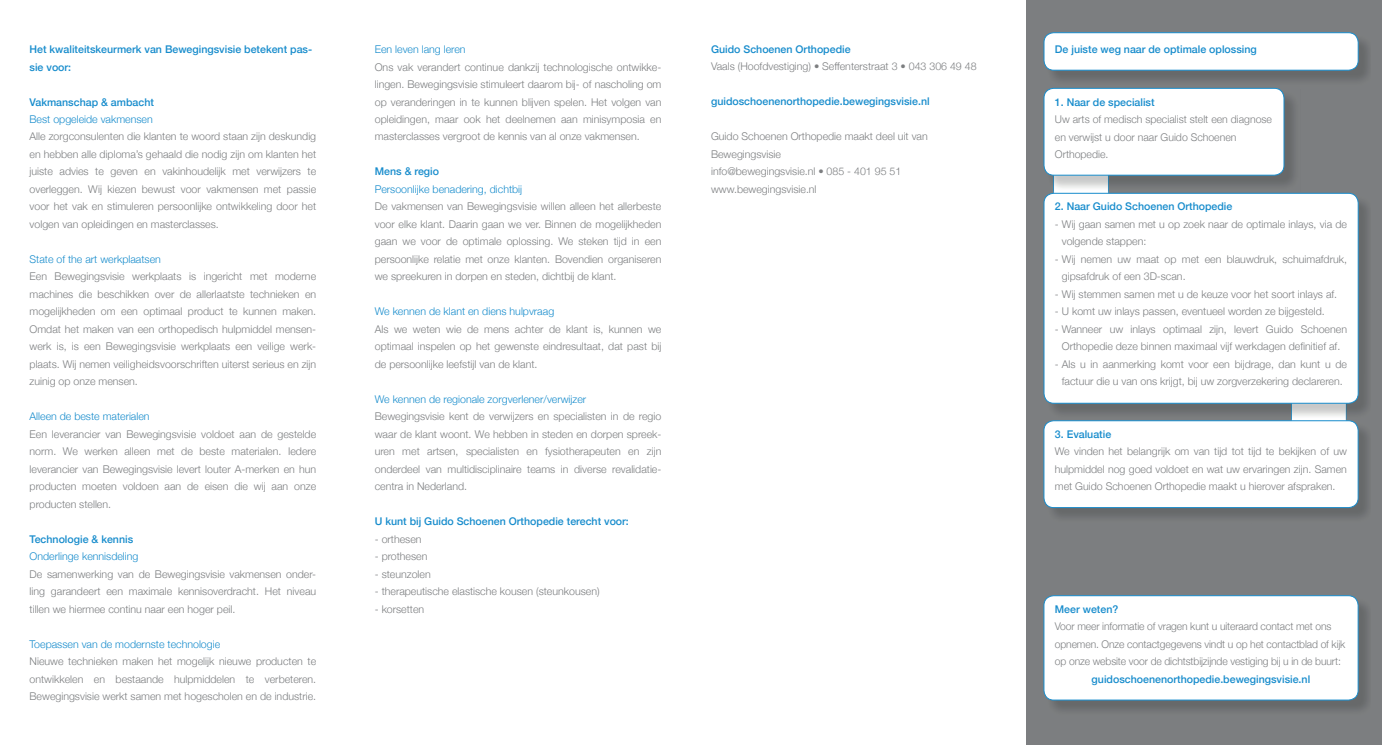
<style>
.page{position:relative;width:1382px;height:745px;background:#fff}
.page>*{position:absolute;margin:0;border:0;box-sizing:border-box;transform-origin:0 0}
.t1{font:300 10.62px/17.5px "Helvetica Neue";color:#7c7e80;text-align:justify}
.t2{font:500 10.62px/17.5px "Helvetica Neue";color:#178ccc}
.t3{font:300 10.62px "Helvetica Neue";color:#178ccc}
</style>
<div class="page">
<div style="left:1026px;top:0;width:10px;height:744px;background:#7c7e80"></div>
<div style="left:1036px;top:0;width:335px;height:744px;background:#7c7e80"></div>
<img style="left:1045px;top:422px;width:323px;height:95px">
<div style="left:1044px;top:420px;width:314px;height:87px;background:#fff;border-radius:10px"></div>
<div style="left:1044px;top:420px;width:314px;height:87px;border:1px solid #178ccc;border-radius:10px"></div>
<img style="left:1045px;top:34px;width:323px;height:46px">
<div style="left:1044px;top:33px;width:314px;height:37px;background:#fff;border-radius:10px"></div>
<div style="left:1044px;top:32px;width:314px;height:38px;border:1px solid #178ccc;border-radius:10px"></div>
<img style="left:1045px;top:90px;width:249px;height:95px">
<img style="left:1053px;top:175px;width:56px;height:16px">
<div style="left:1044px;top:88px;width:240px;height:87px;background:#fff;border-radius:10px"></div>
<div style="left:1044px;top:88px;width:240px;height:87px;border:1px solid #178ccc;border-radius:10px"></div>
<img style="left:1045px;top:194px;width:323px;height:135px">
<img style="left:1045px;top:398px;width:246px;height:15px">
<img style="left:1358px;top:329px;width:10px;height:45px">
<img style="left:1346px;top:374px;width:22px;height:45px">
<img style="left:1291px;top:403px;width:55px;height:16px">
<div style="left:1044px;top:193px;width:314px;height:210px;background:#fff;border-radius:10px"></div>
<div style="left:1044px;top:193px;width:314px;height:210px;border:1px solid #178ccc;border-radius:10px"></div>
<img style="left:1045px;top:596px;width:323px;height:114px">
<div style="left:1044px;top:595px;width:314px;height:104px;background:#fff;border-radius:10px"></div>
<div style="left:1044px;top:595px;width:314px;height:105px;border:1px solid #178ccc;border-radius:10px"></div>
<div style="left:1371px;top:0;width:11px;height:744px;background:#7c7e80"></div>
<p class="t2" style="left:30px;top:41px;width:284px">Het kwaliteitskeurmerk van Bewegingsvisie betekent pas&shy;sie voor:</p>
<p class="t2" style="left:30px;top:94px;width:126px">Vakmanschap &amp; ambacht</p>
<p class="t3" style="left:30px;top:115px;width:125px">Best opgeleide vakmensen</p>
<p class="t1" style="left:30px;top:129px;width:288px">Alle zorgconsulenten die klanten te woord staan zijn deskundig en hebben alle diploma’s gehaald die nodig zijn om klanten het juiste advies te geven en vakinhoudelijk met verwijzers te overleggen. Wij kiezen bewust voor vakmensen met passie voor het vak en stimuleren persoonlijke ontwikkeling door het volgen van opleidingen en masterclasses.</p>
<p class="t3" style="left:30px;top:255px;width:133px">State of the art werkplaatsen</p>
<p class="t1" style="left:30px;top:269px;width:288px">Een Bewegingsvisie werkplaats is ingericht met moderne machines die beschikken over de allerlaatste technieken en mogelijkheden om een optimaal product te kunnen maken.<br>Omdat het maken van een orthopedisch hulpmiddel mensen&shy;werk is, is een Bewegingsvisie werkplaats een veilige werk&shy;plaats. Wij nemen veiligheidsvoorschriften uiterst serieus en zijn zuinig op onze mensen.</p>
<p class="t3" style="left:30px;top:412px;width:122px">Alleen de beste materialen</p>
<p class="t1" style="left:30px;top:426px;width:288px">Een leverancier van Bewegingsvisie voldoet aan de gestelde norm. We werken alleen met de beste materialen. Iedere leveran cier van Bewegingsvisie levert louter A-merken en hun producten moeten voldoen aan de eisen die wij aan onze producten stellen.</p>
<p class="t2" style="left:30px;top:531px;width:105px">Technologie &amp; kennis</p>
<p class="t3" style="left:30px;top:552px;width:110px">Onderlinge kennisdeling</p>
<p class="t1" style="left:30px;top:566px;width:288px">De samenwerking van de Bewegingsvisie vakmensen onder&shy;ling garandeert een maximale kennisoverdracht. Het niveau tillen we hiermee continu naar een hoger peil.</p>
<p class="t3" style="left:30px;top:639px;width:192px">Toepassen van de modernste technologie</p>
<p class="t1" style="left:30px;top:653px;width:288px">Nieuwe technieken maken het mogelijk nieuwe producten te ontwikkelen en bestaande hulpmiddelen te verbeteren.<br>Bewegings visie werkt samen met hogescholen en de industrie.</p>
<p class="t3" style="left:375px;top:45px;width:92px">Een leven lang leren</p>
<p class="t1" style="left:375px;top:59px;width:288px">Ons vak verandert continue dankzij technologische ontwikke&shy;lingen. Bewegingsvisie stimuleert daarom bij- of nascholing om op veranderingen in te kunnen blijven spelen. Het volgen van opleidingen, maar ook het deelnemen aan minisymposia en masterclasses vergroot de kennis van al onze vakmensen.</p>
<p class="t2" style="left:375px;top:164px;width:66px">Mens &amp; regio</p>
<p class="t3" style="left:375px;top:185px;width:149px">Persoonlijke benadering, dichtbij</p>
<p class="t1" style="left:375px;top:199px;width:288px">De vakmensen van Bewegingsvisie willen alleen het allerbeste voor elke klant. Daarin gaan we ver. Binnen de mogelijkheden gaan we voor de optimale oplossing. We steken tijd in een persoonlijke relatie met onze klanten. Bovendien organiseren we spreekuren in dorpen en steden, dichtbij de klant.</p>
<p class="t3" style="left:375px;top:307px;width:181px">We kennen de klant en diens hulpvraag</p>
<p class="t1" style="left:375px;top:321px;width:288px">Als we weten wie de mens achter de klant is, kunnen we optimaal inspelen op het gewenste eindresultaat, dat past bij de persoon lijke leefstijl van de klant.</p>
<p class="t3" style="left:375px;top:395px;width:213px">We kennen de regionale zorgverlener/verwijzer</p>
<p class="t1" style="left:375px;top:408px;width:288px">Bewegingsvisie kent de verwijzers en specialisten in de regio waar de klant woont. We hebben in steden en dorpen spreek&shy;uren met artsen, specialisten en fysiotherapeuten en zijn onder deel van multidisciplinaire teams in diverse revalidatie&shy;centra in Nederland.</p>
<p class="t2" style="left:375px;top:513px;width:256px">U kunt bij Guido Schoenen Orthopedie terecht voor:</p>
<p class="t1" style="left:375px;top:531px;width:48px">- orthesen</p>
<p class="t1" style="left:375px;top:548px;width:54px">- prothesen</p>
<p class="t1" style="left:375px;top:566px;width:57px">- steunzolen</p>
<p class="t1" style="left:375px;top:583px;width:226px">- therapeutische elastische kousen (steunkousen)</p>
<p class="t1" style="left:375px;top:601px;width:51px">- korsetten</p>
<p class="t2" style="left:711px;top:41px;width:141px">Guido Schoenen Orthopedie</p>
<p class="t1" style="left:711px;top:57px;width:267px">Vaals (Hoofdvestiging) • Seffenterstraat 3 • 043 306 49 48</p>
<p class="t1" style="left:834px;top:57px;width:4px">f</p>
<p class="t2" style="left:711px;top:94px;width:220px">guidoschoenenorthopedie.bewegingsvisie.nl</p>
<p class="t1" style="left:711px;top:129px;width:218px;text-align:left">Guido Schoenen Orthopedie maakt deel uit van<br>Bewegingsvisie<br>info@bewegingsvisie.nl • 085 - 401 95 51 www.bewegingsvisie.nl</p>
<p class="t2" style="left:1055px;top:41px;width:203px">De juiste weg naar de optimale oplossing</p>
<p class="t2" style="left:1055px;top:94px;width:101px">1. Naar de specialist</p>
<p class="t1" style="left:1055px;top:111px;width:219px;text-align:left">Uw arts of medisch specialist stelt een diagnose en verwijst u door naar Guido Schoenen<br>Orthopedie.</p>
<p class="t2" style="left:1055px;top:199px;width:179px">2. Naar Guido Schoenen Orthopedie</p>
<p class="t1" style="left:1062px;top:216px;width:287px;text-indent:-7px">- Wij gaan samen met u op zoek naar de optimale inlays, via de volgende stappen:</p>
<p class="t1" style="left:1062px;top:251px;width:287px;text-indent:-7px">- Wij nemen uw maat op met een blauwdruk, schuimafdruk, gipsafdruk of een 3D-scan.</p>
<p class="t1" style="left:1055px;top:286px;width:284px">- Wij stemmen samen met u de keuze voor het soort inlays af.</p>
<p class="t1" style="left:1055px;top:304px;width:271px">- U komt uw inlays passen, eventueel worden ze bijgesteld.</p>
<p class="t1" style="left:1055px;top:321px;width:294px;text-align:center">- Wanneer uw inlays optimaal zijn, levert Guido Schoenen<br>Orthopedie deze binnen maximaal vijf werkdagen definitief af.</p>
<p class="t1" style="left:1055px;top:356px;width:294px;text-align:center">- Als u in aanmerking komt voor een bijdrage, dan kunt u de factuur die u van ons krijgt, bij uw zorgverzekering declareren.</p>
<p class="t2" style="left:1055px;top:426px;width:58px">3. Evaluatie</p>
<p class="t1" style="left:1055px;top:443px;width:294px">We vinden het belangrijk om van tijd tot tijd te bekijken of uw hulp middel nog goed voldoet en wat uw ervaringen zijn. Samen met Guido Schoenen Orthopedie maakt u hierover afspraken.</p>
<p class="t2" style="left:1055px;top:601px;width:65px">Meer weten?</p>
<p class="t1" style="left:1055px;top:618px;width:292px;text-align:left">Voor meer informatie of vragen kunt u uiteraard contact met ons opnemen. Onze contactgegevens vindt u op het contactblad of kijk op onze website voor de dichtstbijzijnde vestiging bij u in de buurt:</p>
<p class="t2" style="left:1092px;top:671px;width:220px">guidoschoenenorthopedie.bewegingsvisie.nl</p>
</div>
